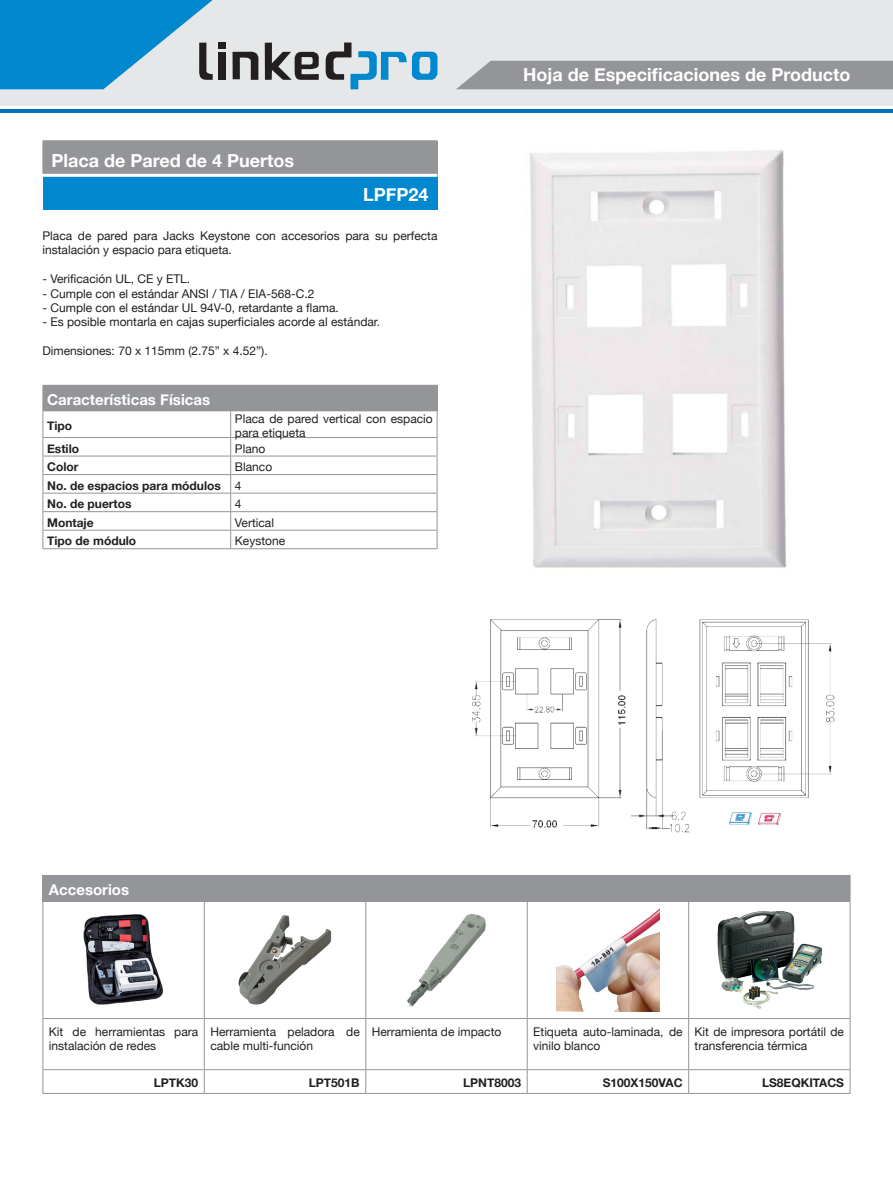
<style>
.page{position:relative;width:893px;height:1191px;background:#fff}
.page>*{position:absolute;margin:0;border:0;box-sizing:border-box;transform-origin:0 0}
.TITULO{font:700 18px "Helvetica Neue";color:#fff}
.TITULO_TABLA{font:700 15px "Helvetica Neue";color:#fff}
.ESTILO_BASE{font:12px/14.4px "Helvetica Neue";color:#231f20}
.ESTILO_BASE-2{font:700 12px "Helvetica Neue";color:#231f20}
</style>
<div class="page">
<div style="left:0;top:0;width:893px;height:105px;background:#e6e7e9"></div>
<div style="left:456px;top:61px;width:437px;height:28px;background:#939598"></div>
<hr style="left:1px;top:110px;width:892px;height:3px;background:#0072bc">
<div style="left:43px;top:385px;width:394px;height:26px;background:#939598"></div>
<hr style="left:43px;top:437px;width:188px;height:1px;background:#939598">
<hr style="left:231px;top:437px;width:206px;height:1px;background:#939598">
<hr style="left:43px;top:456px;width:188px;height:1px;background:#939598">
<hr style="left:231px;top:456px;width:206px;height:1px;background:#939598">
<hr style="left:43px;top:474px;width:188px;height:1px;background:#939598">
<hr style="left:231px;top:474px;width:206px;height:1px;background:#939598">
<hr style="left:43px;top:493px;width:188px;height:1px;background:#939598">
<hr style="left:231px;top:493px;width:206px;height:1px;background:#939598">
<hr style="left:43px;top:511px;width:188px;height:1px;background:#939598">
<hr style="left:231px;top:511px;width:206px;height:1px;background:#939598">
<hr style="left:43px;top:530px;width:188px;height:1px;background:#939598">
<svg style="left:43px;top:411px;width:1px;height:137px"></svg>
<hr style="left:231px;top:530px;width:206px;height:1px;background:#939598">
<svg style="left:230px;top:411px;width:1px;height:137px"></svg>
<svg style="left:437px;top:386px;width:1px;height:162px"></svg>
<hr style="left:43px;top:548px;width:188px;height:1px;background:#939598">
<hr style="left:231px;top:548px;width:206px;height:1px;background:#939598">
<div style="left:43px;top:141px;width:394px;height:34px;background:#939598"></div>
<div style="left:43px;top:175px;width:394px;height:35px;background:#0088ce"></div>
<hr style="left:43px;top:140px;width:394px;height:1px;background:#939598">
<hr style="left:437px;top:141px;width:1px;height:33px;background:#939598">
<hr style="left:43px;top:174px;width:394px;height:3px;background:#fff">
<div style="left:43px;top:874px;width:807px;height:27px;background:#939598"></div>
<svg style="left:850px;top:874px;width:1px;height:27px"></svg>
<hr style="left:43px;top:901px;width:161px;height:1px;background:#939598">
<hr style="left:43px;top:901px;width:1px;height:117px;background:#939598">
<hr style="left:204px;top:901px;width:162px;height:1px;background:#939598">
<hr style="left:204px;top:901px;width:1px;height:117px;background:#939598">
<hr style="left:366px;top:901px;width:161px;height:1px;background:#939598">
<hr style="left:365px;top:901px;width:1px;height:117px;background:#939598">
<hr style="left:527px;top:901px;width:162px;height:1px;background:#939598">
<hr style="left:527px;top:901px;width:1px;height:117px;background:#939598">
<hr style="left:689px;top:901px;width:161px;height:1px;background:#939598">
<hr style="left:688px;top:901px;width:1px;height:117px;background:#939598">
<hr style="left:850px;top:901px;width:1px;height:117px;background:#939598">
<hr style="left:43px;top:1018px;width:161px;height:1px;background:#939598">
<hr style="left:43px;top:1019px;width:1px;height:50px;background:#939598">
<hr style="left:204px;top:1018px;width:162px;height:1px;background:#939598">
<hr style="left:204px;top:1019px;width:1px;height:50px;background:#939598">
<hr style="left:366px;top:1018px;width:161px;height:1px;background:#939598">
<hr style="left:365px;top:1019px;width:1px;height:50px;background:#939598">
<hr style="left:527px;top:1018px;width:162px;height:1px;background:#939598">
<hr style="left:527px;top:1019px;width:1px;height:50px;background:#939598">
<hr style="left:689px;top:1018px;width:161px;height:1px;background:#939598">
<hr style="left:688px;top:1019px;width:1px;height:50px;background:#939598">
<hr style="left:850px;top:1019px;width:1px;height:50px;background:#939598">
<hr style="left:43px;top:1069px;width:161px;height:1px;background:#939598">
<svg style="left:43px;top:1070px;width:1px;height:23px"></svg>
<hr style="left:204px;top:1069px;width:162px;height:1px;background:#939598">
<svg style="left:204px;top:1070px;width:1px;height:23px"></svg>
<hr style="left:366px;top:1069px;width:161px;height:1px;background:#939598">
<svg style="left:365px;top:1070px;width:1px;height:23px"></svg>
<hr style="left:527px;top:1069px;width:162px;height:1px;background:#939598">
<svg style="left:527px;top:1070px;width:1px;height:23px"></svg>
<hr style="left:689px;top:1069px;width:161px;height:1px;background:#939598">
<svg style="left:688px;top:1070px;width:1px;height:23px"></svg>
<svg style="left:850px;top:1070px;width:1px;height:23px"></svg>
<hr style="left:43px;top:1093px;width:161px;height:1px;background:#939598">
<hr style="left:204px;top:1093px;width:162px;height:1px;background:#939598">
<hr style="left:366px;top:1093px;width:161px;height:1px;background:#939598">
<hr style="left:527px;top:1093px;width:162px;height:1px;background:#939598">
<hr style="left:689px;top:1093px;width:161px;height:1px;background:#939598">
<img style="left:83px;top:914px;width:81px;height:91px">
<img style="left:238px;top:915px;width:94px;height:90px">
<img style="left:407px;top:914px;width:79px;height:94px">
<img style="left:556px;top:909px;width:103px;height:102px">
<img style="left:717px;top:910px;width:106px;height:99px">
<svg style="left:0;top:0;width:213px;height:89px"></svg>
<div style="left:219px;top:43px;width:7px;height:6px;background:#231f20"></div>
<div style="left:218px;top:52px;width:8px;height:28px;background:#231f20"></div>
<svg style="left:233px;top:52px;width:25px;height:28px"></svg>
<svg style="left:265px;top:43px;width:54px;height:37px"></svg>
<svg style="left:326px;top:43px;width:111px;height:46px"></svg>
<img style="left:530px;top:150px;width:257px;height:418px">
<img style="left:472px;top:619px;width:363px;height:214px">
<p class="TITULO" style="left:51px;top:149px;width:244px">Placa de Pared de 4 Puertos</p>
<p class="TITULO" style="left:363px;top:184px;width:67px">LPFP24</p>
<p class="ESTILO_BASE" style="left:43px;top:228px;width:396px">Placa de pared para Jacks Keystone con accesorios para su perfecta instalación y espacio para etiqueta.</p>
<p class="ESTILO_BASE" style="left:43px;top:271px;width:149px">- Verificación UL, CE y ETL.</p>
<p class="ESTILO_BASE" style="left:43px;top:286px;width:273px">- Cumple con el estándar ANSI / TIA / EIA-568-C.2</p>
<p class="ESTILO_BASE" style="left:43px;top:300px;width:298px">- Cumple con el estándar UL 94V-0, retardante a flama.</p>
<p class="ESTILO_BASE" style="left:43px;top:315px;width:339px">- Es posible montarla en cajas superficiales acorde al estándar.</p>
<p class="ESTILO_BASE" style="left:43px;top:343px;width:227px">Dimensiones: 70 x 115mm (2.75” x 4.52”).</p>
<p class="TITULO_TABLA" style="left:47px;top:391px;width:164px">Características Físicas</p>
<p class="ESTILO_BASE-2" style="left:47px;top:418px;width:27px">Tipo</p>
<p class="ESTILO_BASE" style="left:235px;top:411px;width:199px">Placa de pared vertical con espacio para etiqueta</p>
<p class="ESTILO_BASE-2" style="left:47px;top:441px;width:33px">Estilo</p>
<p class="ESTILO_BASE" style="left:235px;top:441px;width:32px">Plano</p>
<p class="ESTILO_BASE-2" style="left:47px;top:459px;width:33px">Color</p>
<p class="ESTILO_BASE" style="left:235px;top:459px;width:39px">Blanco</p>
<p class="ESTILO_BASE-2" style="left:47px;top:478px;width:175px">No. de espacios para módulos</p>
<p class="ESTILO_BASE" style="left:235px;top:478px;width:8px">4</p>
<p class="ESTILO_BASE-2" style="left:47px;top:496px;width:86px">No. de puertos</p>
<p class="ESTILO_BASE" style="left:235px;top:496px;width:8px">4</p>
<p class="ESTILO_BASE-2" style="left:47px;top:515px;width:48px">Montaje</p>
<p class="ESTILO_BASE" style="left:235px;top:515px;width:41px">Vertical</p>
<p class="ESTILO_BASE-2" style="left:47px;top:533px;width:91px">Tipo de módulo</p>
<p class="ESTILO_BASE" style="left:235px;top:533px;width:52px">Keystone</p>
<p class="TITULO" style="left:523px;top:64px;width:329px">Hoja de Especificaciones de Producto</p>
<p class="TITULO_TABLA" style="left:49px;top:880px;width:82px">Accesorios</p>
<p class="ESTILO_BASE" style="left:49px;top:1024px;width:151px">Kit de herramientas para instalación de redes</p>
<p class="ESTILO_BASE" style="left:210px;top:1024px;width:151px">Herramienta peladora de cable multi-función</p>
<p class="ESTILO_BASE" style="left:372px;top:1024px;width:131px">Herramienta de impacto</p>
<p class="ESTILO_BASE" style="left:533px;top:1024px;width:151px">Etiqueta auto-laminada, de vinilo blanco</p>
<p class="ESTILO_BASE" style="left:695px;top:1024px;width:151px">Kit de impresora portátil de transferencia térmica</p>
<p class="ESTILO_BASE-2" style="left:154px;top:1075px;width:46px">LPTK30</p>
<p class="ESTILO_BASE-2" style="left:309px;top:1075px;width:52px">LPT501B</p>
<p class="ESTILO_BASE-2" style="left:463px;top:1075px;width:60px">LPNT8003</p>
<p class="ESTILO_BASE-2" style="left:603px;top:1075px;width:81px">S100X150VAC</p>
<p class="ESTILO_BASE-2" style="left:762px;top:1075px;width:84px">LS8EQKITACS</p>
</div>
